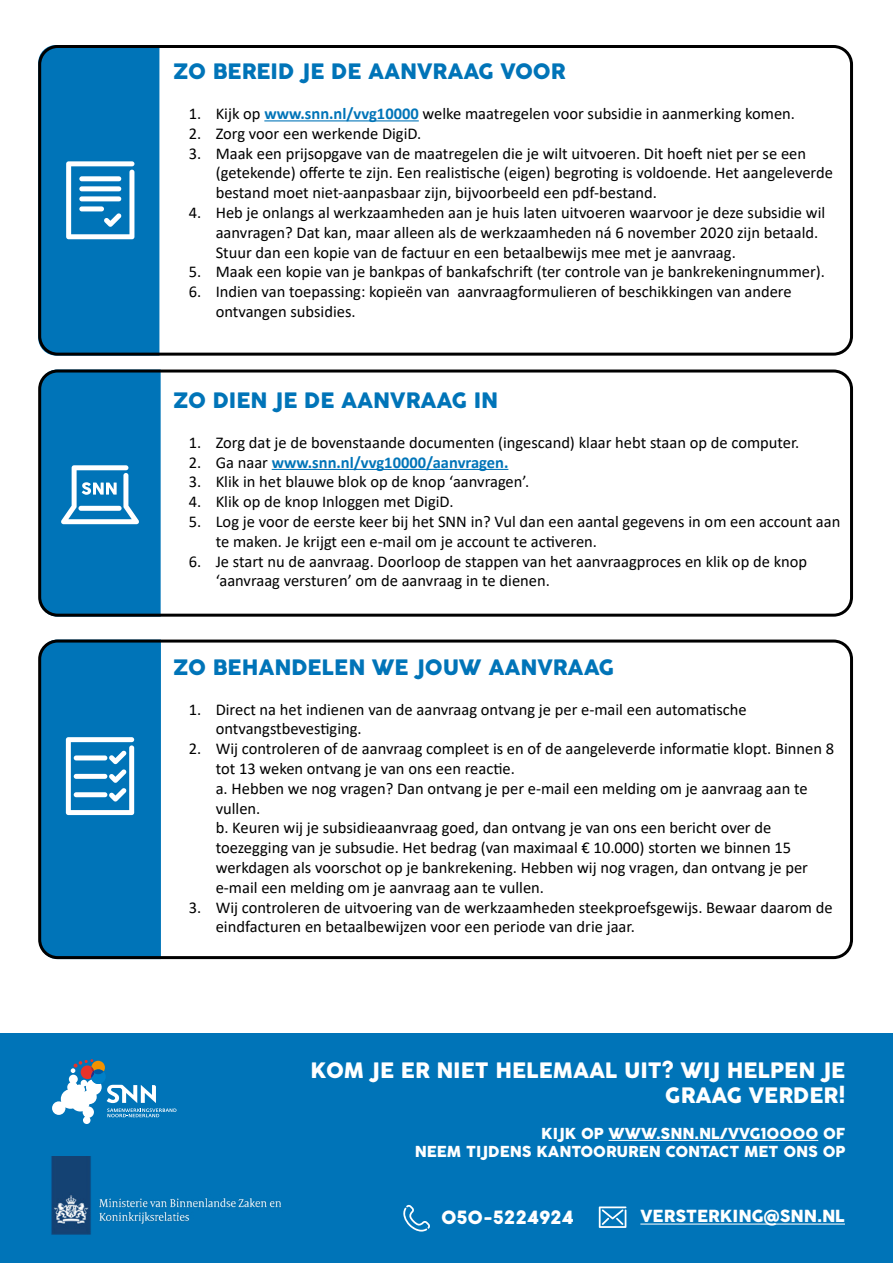
<style>
.page{position:relative;width:893px;height:1263px;background:#fff}
.page>*{position:absolute;margin:0;border:0;box-sizing:border-box;transform-origin:0 0}
.Tussenkop_H2{font:21px "Cocogoose Pro";color:#0074b8}
.H2_Diap{font:21px/25.2px "Cocogoose Pro";color:#fff;text-align:right}
.DIAP{font:18px "Cocogoose Pro";color:#fff}
.Paragraaf{font:16.5px/19.8px "Calibri";color:#000}
.Paragraaf-2{font:700 16.5px "Calibri";color:#0074b8}
.DIAP-2{font:16.5px "Cocogoose Pro";color:#fff}
.DIAP-3{font:15px "Cocogoose Pro";color:#fff}
.s1{font-weight:700;color:#0074b8}
.s2{font-weight:400;color:#000}
</style>
<div class="page">
<div style="left:0;top:1034px;width:893px;height:229px;background:#0074b8"></div>
<div style="left:38px;top:639px;width:815px;height:320px;border:3px solid #000;border-radius:18px"></div>
<div style="left:38px;top:369px;width:815px;height:248px;border:3px solid #000;border-radius:18px"></div>
<div style="left:38px;top:45px;width:815px;height:311px;border:3px solid #000;border-radius:18px"></div>
<hr style="left:264px;top:120px;width:155px;height:1px;background:#0074b8">
<hr style="left:272px;top:469px;width:236px;height:1px;background:#0074b8">
<hr style="left:609px;top:1140px;width:209px;height:1px;background:#fff">
<svg style="left:599px;top:1206px;width:27px;height:22px"></svg>
<svg style="left:403px;top:1205px;width:27px;height:26px"></svg>
<hr style="left:640px;top:1224px;width:205px;height:1px;background:#fff">
<svg style="left:52px;top:1059px;width:124px;height:65px"></svg>
<img style="left:51px;top:1157px;width:230px;height:78px">
<svg style="left:40px;top:639px;width:121px;height:320px;background:#0f78b6"></svg>
<svg style="left:39px;top:369px;width:122px;height:248px;background:#1078b4"></svg>
<svg style="left:38px;top:45px;width:121px;height:311px;background:#0b75b3"></svg>
<div style="left:79px;top:176px;width:42px;height:5px;background:#fff;border-radius:2px"></div>
<div style="left:79px;top:186px;width:42px;height:5px;background:#fff;border-radius:2px"></div>
<div style="left:79px;top:196px;width:42px;height:5px;background:#fff;border-radius:2px"></div>
<div style="left:79px;top:206px;width:25px;height:5px;background:#fff;border-radius:2px"></div>
<h2 class="Tussenkop_H2" style="left:173px;top:58px;width:394px">ZO BEREID JE DE AANVRAAG VOOR</h2>
<p class="Paragraaf" style="left:189px;top:103px;width:608px">1. Kijk op <span class="s1">www.snn.nl/vvg10000</span> welke maatregelen voor subsidie in aanmerking komen.</p>
<p class="Paragraaf" style="left:189px;top:123px;width:234px">2. Zorg voor een werkende DigiD.</p>
<p class="Paragraaf" style="left:216px;top:143px;width:619px;text-indent:-27px">3. Maak een prijsopgave van de maatregelen die je wilt uitvoeren. Dit hoeft niet per se een (getekende) offerte te zijn. Een realistische (eigen) begroting is voldoende. Het aangeleverde bestand moet niet-aanpasbaar zijn, bijvoorbeeld een pdf-bestand.</p>
<p class="Paragraaf" style="left:216px;top:202px;width:611px;text-indent:-27px">4. Heb je onlangs al werkzaamheden aan je huis laten uitvoeren waarvoor je deze subsidie wil aanvragen? Dat kan, maar alleen als de werkzaamheden ná 6 november 2020 zijn betaald.<br>Stuur dan een kopie van de factuur en een betaalbewijs mee met je aanvraag.</p>
<p class="Paragraaf" style="left:189px;top:262px;width:638px">5. Maak een kopie van je bankpas of bankafschrift (ter controle van je bankrekeningnummer).</p>
<p class="Paragraaf" style="left:216px;top:281px;width:577px;text-indent:-27px">6. Indien van toepassing: kopieën van aanvraagformulieren of beschikkingen van andere ontvangen subsidies.</p>
<h2 class="Tussenkop_H2" style="left:173px;top:386px;width:326px">ZO DIEN JE DE AANVRAAG IN</h2>
<p class="Paragraaf" style="left:189px;top:432px;width:612px">1. Zorg dat je de bovenstaande documenten (ingescand) klaar hebt staan op de computer.</p>
<p class="Paragraaf-2" style="left:189px;top:450px;width:321px"><span class="s2">2. Ga naar</span> www.snn.nl/vvg10000/aanvragen.</p>
<p class="Paragraaf" style="left:189px;top:472px;width:342px">3. Klik in het blauwe blok op de knop ‘aanvragen’.</p>
<p class="Paragraaf" style="left:189px;top:491px;width:266px">4. Klik op de knop Inloggen met DigiD.</p>
<p class="Paragraaf" style="left:216px;top:511px;width:626px;text-indent:-27px">5. Log je voor de eerste keer bij het SNN in? Vul dan een aantal gegevens in om een account aan te maken. Je krijgt een e-mail om je account te activeren.</p>
<p class="Paragraaf" style="left:216px;top:551px;width:593px;text-indent:-27px">6. Je start nu de aanvraag. Doorloop de stappen van het aanvraagproces en klik op de knop ‘aanvraag versturen’ om de aanvraag in te dienen.</p>
<h2 class="Tussenkop_H2" style="left:173px;top:653px;width:443px">ZO BEHANDELEN WE JOUW AANVRAAG</h2>
<p class="Paragraaf" style="left:216px;top:699px;width:532px;text-indent:-27px">1. Direct na het indienen van de aanvraag ontvang je per e-mail een automatische ontvangstbevestiging.</p>
<p class="Paragraaf" style="left:216px;top:738px;width:620px;text-indent:-27px">2. Wij controleren of de aanvraag compleet is en of de aangeleverde informatie klopt. Binnen 8 tot 13 weken ontvang je van ons een reactie.<br>a. Hebben we nog vragen? Dan ontvang je per e-mail een melding om je aanvraag aan te vullen.<br>b. Keuren wij je subsidieaanvraag goed, dan ontvang je van ons een bericht over de toezegging van je subsudie. Het bedrag (van maximaal € 10.000) storten we binnen 15 werkdagen als voorschot op je bankrekening. Hebben wij nog vragen, dan ontvang je per e-mail een melding om je aanvraag aan te vullen.</p>
<p class="Paragraaf" style="left:216px;top:897px;width:619px;text-indent:-27px">3. Wij controleren de uitvoering van de werkzaamheden steekproefsgewijs. Bewaar daarom de eindfacturen en betaalbewijzen voor een periode van drie jaar.</p>
<h2 class="H2_Diap" style="left:311px;top:1058px;width:536px">KOM JE ER NIET HELEMAAL UIT? WIJ HELPEN JE<br>GRAAG VERDER!</h2>
<p class="DIAP-3" style="left:541px;top:1123px;width:306px">KIJK OP WWW.SNN.NL/VVG10000 OF</p>
<p class="DIAP-3" style="left:415px;top:1141px;width:432px">NEEM TIJDENS KANTOORUREN CONTACT MET ONS OP</p>
<p class="DIAP" style="left:441px;top:1205px;width:134px">050-5224924</p>
<p class="DIAP-2" style="left:640px;top:1205px;width:206px">VERSTERKING@SNN.NL</p>
</div>
